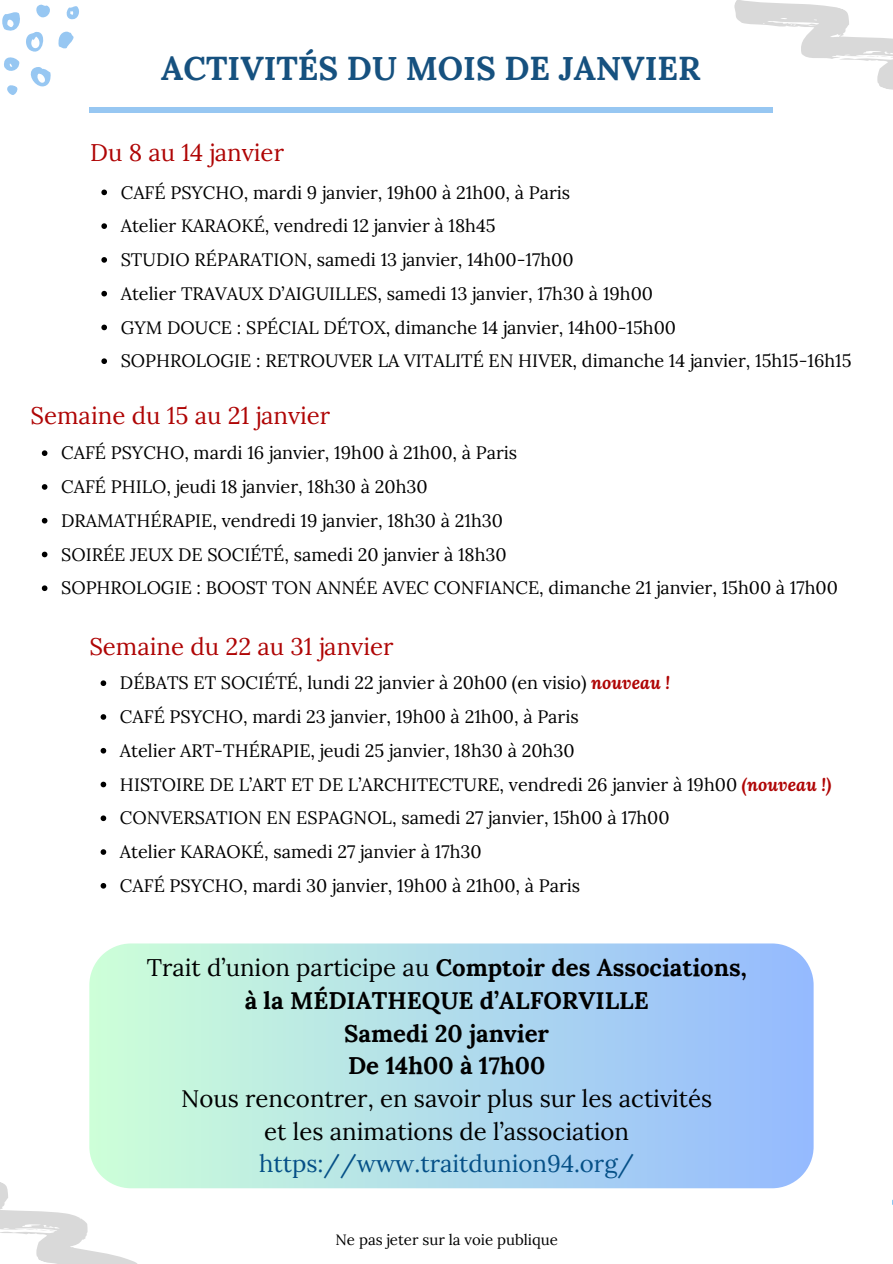
<style>
.page{position:relative;width:893px;height:1264px;background:#fff}
.page>*{position:absolute;margin:0;border:0;box-sizing:border-box;transform-origin:0 0}
.t1{font:700 33px "Lora";color:#16517f}
.t2{font:700 24px "Lora";color:#000}
.t3{font:24px "Lora";color:#000}
.t4{font:24px "Lora";color:#af0505}
.t5{font:24px "Lora";color:#055087}
.t6{font:18px "Lora";color:#000}
.t7{font:15px "Lora";color:#000}
.s1{font-weight:700;font-style:italic;color:#af0505}
.s2{font-weight:400}
</style>
<div class="page">
<svg style="left:734px;top:0;width:158px;height:113px"></svg>
<svg style="left:2px;top:4px;width:77px;height:91px"></svg>
<svg style="left:0;top:1182px;width:151px;height:81px"></svg>
<div style="left:89px;top:107px;width:683px;height:6px;background:#97c7f2"></div>
<svg style="left:89px;top:943px;width:724px;height:245px;background:#b1dceb"></svg>
<svg style="left:101px;top:680px;width:5px;height:6px"></svg>
<svg style="left:101px;top:714px;width:5px;height:5px"></svg>
<svg style="left:101px;top:748px;width:5px;height:5px"></svg>
<svg style="left:101px;top:781px;width:5px;height:6px"></svg>
<svg style="left:101px;top:815px;width:5px;height:6px"></svg>
<svg style="left:101px;top:849px;width:5px;height:5px"></svg>
<svg style="left:101px;top:883px;width:5px;height:5px"></svg>
<svg style="left:42px;top:450px;width:5px;height:6px"></svg>
<svg style="left:42px;top:484px;width:5px;height:6px"></svg>
<svg style="left:42px;top:518px;width:5px;height:5px"></svg>
<svg style="left:42px;top:551px;width:5px;height:6px"></svg>
<svg style="left:42px;top:585px;width:5px;height:6px"></svg>
<svg style="left:101px;top:189px;width:6px;height:6px"></svg>
<svg style="left:101px;top:223px;width:6px;height:6px"></svg>
<svg style="left:101px;top:257px;width:6px;height:6px"></svg>
<svg style="left:101px;top:291px;width:6px;height:5px"></svg>
<svg style="left:101px;top:324px;width:6px;height:6px"></svg>
<svg style="left:101px;top:358px;width:6px;height:6px"></svg>
<p class="t1" style="left:161px;top:47px;width:541px">ACTIVITÉS DU MOIS DE JANVIER</p>
<p class="t4" style="left:90px;top:137px;width:195px">Du 8 au 14 janvier</p>
<p class="t6" style="left:121px;top:180px;width:451px">CAFÉ PSYCHO, mardi 9 janvier, 19h00 à 21h00, à Paris</p>
<p class="t6" style="left:121px;top:214px;width:376px">Atelier KARAOKÉ, vendredi 12 janvier à 18h45</p>
<p class="t6" style="left:121px;top:248px;width:454px">STUDIO RÉPARATION, samedi 13 janvier, 14h00-17h00</p>
<p class="t6" style="left:121px;top:282px;width:534px">Atelier TRAVAUX D’AIGUILLES, samedi 13 janvier, 17h30 à 19h00</p>
<p class="t6" style="left:121px;top:315px;width:556px">GYM DOUCE : SPÉCIAL DÉTOX, dimanche 14 janvier, 14h00-15h00</p>
<p class="t6" style="left:121px;top:349px;width:732px">SOPHROLOGIE : RETROUVER LA VITALITÉ EN HIVER, dimanche 14 janvier, 15h15-16h15</p>
<p class="t4" style="left:31px;top:400px;width:301px">Semaine du 15 au 21 janvier</p>
<p class="t6" style="left:61px;top:441px;width:457px">CAFÉ PSYCHO, mardi 16 janvier, 19h00 à 21h00, à Paris</p>
<p class="t6" style="left:61px;top:475px;width:368px">CAFÉ PHILO, jeudi 18 janvier, 18h30 à 20h30</p>
<p class="t6" style="left:61px;top:509px;width:443px">DRAMATHÉRAPIE, vendredi 19 janvier, 18h30 à 21h30</p>
<p class="t6" style="left:61px;top:542px;width:447px">SOIRÉE JEUX DE SOCIÉTÉ, samedi 20 janvier à 18h30</p>
<p class="t6" style="left:61px;top:576px;width:778px">SOPHROLOGIE : BOOST TON ANNÉE AVEC CONFIANCE, dimanche 21 janvier, 15h00 à 17h00</p>
<p class="t4" style="left:89px;top:630px;width:305px">Semaine du 22 au 31 janvier</p>
<p class="t6" style="left:120px;top:671px;width:551px">DÉBATS ET SOCIÉTÉ, lundi 22 janvier à 20h00 (en visio) <span class="s1">nouveau !</span></p>
<p class="t6" style="left:120px;top:705px;width:460px">CAFÉ PSYCHO, mardi 23 janvier, 19h00 à 21h00, à Paris</p>
<p class="t6" style="left:120px;top:738px;width:456px">Atelier ART-THÉRAPIE, jeudi 25 janvier, 18h30 à 20h30</p>
<p class="t6" style="left:120px;top:772px;width:713px">HISTOIRE DE L’ART ET DE L’ARCHITECTURE, vendredi 26 janvier à 19h00 <span class="s1">(nouveau !)</span></p>
<p class="t6" style="left:120px;top:806px;width:551px">CONVERSATION EN ESPAGNOL, samedi 27 janvier, 15h00 à 17h00</p>
<p class="t6" style="left:120px;top:840px;width:363px">Atelier KARAOKÉ, samedi 27 janvier à 17h30</p>
<p class="t6" style="left:120px;top:873px;width:462px">CAFÉ PSYCHO, mardi 30 janvier, 19h00 à 21h00, à Paris</p>
<p class="t2" style="left:147px;top:952px;width:601px"><span class="s2">Trait d’union participe au</span> Comptoir des Associations,</p>
<p class="t2" style="left:245px;top:984px;width:405px">à la MÉDIATHEQUE d’ALFORVILLE</p>
<p class="t2" style="left:344px;top:1017px;width:206px">Samedi 20 janvier</p>
<p class="t2" style="left:348px;top:1050px;width:199px">De 14h00 à 17h00</p>
<p class="t3" style="left:181px;top:1082px;width:532px">Nous rencontrer, en savoir plus sur les activités</p>
<p class="t3" style="left:264px;top:1115px;width:366px">et les animations de l’association</p>
<p class="t5" style="left:259px;top:1148px;width:376px">https://www.traitdunion94.org/</p>
<p class="t7" style="left:335px;top:1229px;width:224px">Ne pas jeter sur la voie publique</p>
</div>
